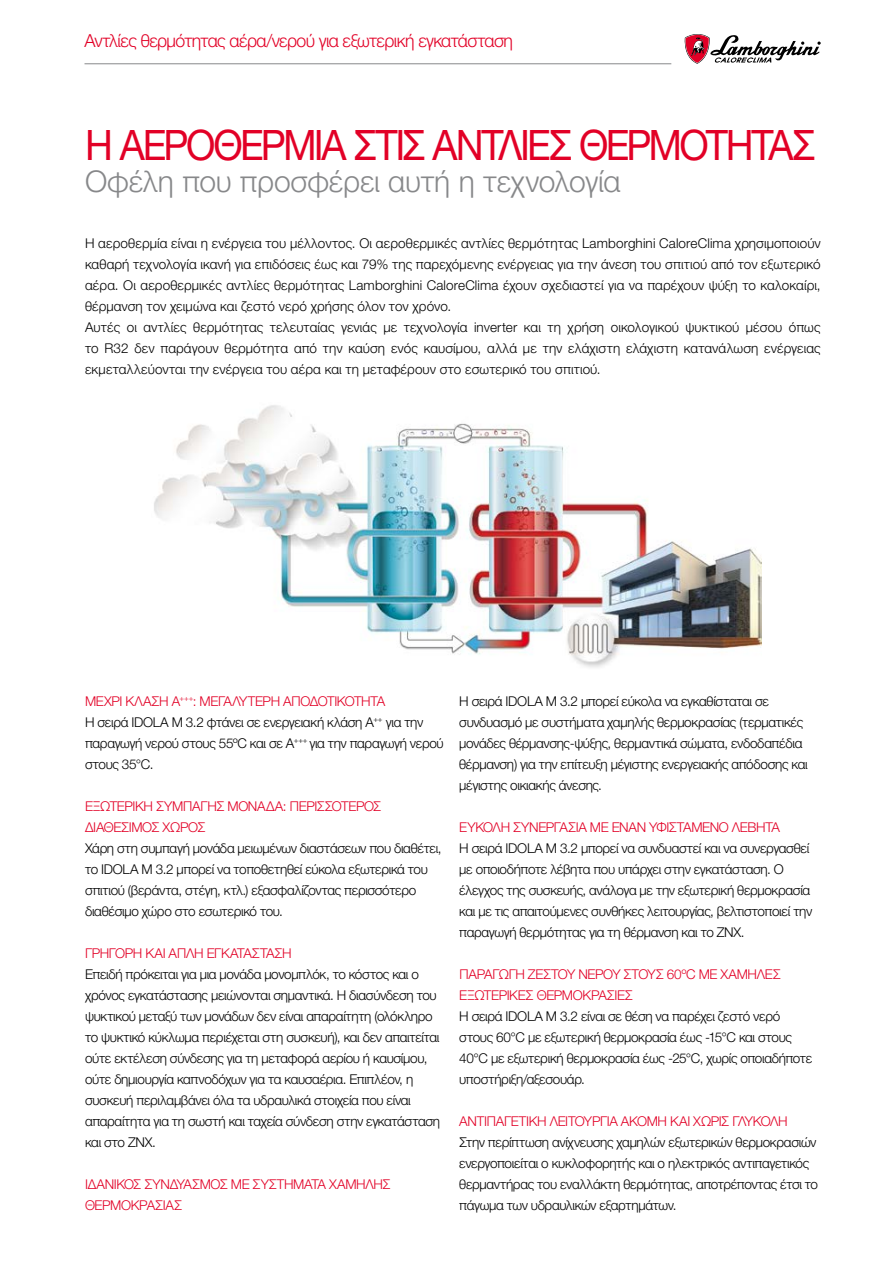
<style>
.page{position:relative;width:893px;height:1263px;background:#fff}
.page>*{position:absolute;margin:0;border:0;box-sizing:border-box;transform-origin:0 0}
.t1{font:42px "Helvetica Neue LTW1 G";letter-spacing:-.07em;color:#e20026;scale:.92 1}
.t2{font:300 30px "Helvetica Neue LTW1 G";letter-spacing:-.01em;color:#87888a}
.t3{font:300 18px "Helvetica Neue LTW1 G";letter-spacing:-.035em;color:#e20026}
.t4{font:300 13.5px/21px "Helvetica Neue LTW1 G";letter-spacing:-.02em;color:#000}
.t5{font:300 13.5px/21px "Helvetica Neue LTW1 G";letter-spacing:.01em;color:#000}
.t6{font:300 13.5px/21px "Helvetica Neue LTW1 G";letter-spacing:-.03em;color:#e20026}
.s1{color:#e20026}
</style>
<div class="page">
<hr style="left:85px;top:63px;width:586px;height:1px;background:#87888a">
<svg style="left:684px;top:34px;width:137px;height:30px"></svg>
<img style="left:154px;top:405px;width:607px;height:263px">
<h3 class="t3" style="left:85px;top:30px;width:430px">Αντλίες θερμότητας αέρα/νερού για εξωτερική εγκατάσταση</h3>
<h1 class="t1" style="left:85px;top:119px;width:796px">Η ΑΕΡΟΘΕΡΜΙΑ ΣΤΙΣ ΑΝΤΛΙΕΣ ΘΕΡΜΟΤΗΤΑΣ</h1>
<h2 class="t2" style="left:85px;top:163px;width:537px">Οφέλη που προσφέρει αυτή η τεχνολογία</h2>
<p class="t5" style="left:85px;top:232px;width:737px">Η αεροθερμία είναι η ενέργεια του μέλλοντος. Οι αεροθερμικές αντλίες θερμότητας Lamborghini CaloreClima χρησιμοποιούν καθαρή τεχνολογία ικανή για επιδόσεις έως και 79% της παρεχόμενης ενέργειας για την άνεση του σπιτιού από τον εξωτερικό αέρα. Οι αεροθερμικές αντλίες θερμότητας Lamborghini CaloreClima έχουν σχεδιαστεί για να παρέχουν ψύξη το καλοκαίρι, θέρμανση τον χειμώνα και ζεστό νερό χρήσης όλον τον χρόνο.<br>Αυτές οι αντλίες θερμότητας τελευταίας γενιάς με τεχνολογία inverter και τη χρήση οικολογικού ψυκτικού μέσου όπως το R32 δεν παράγουν θερμότητα από την καύση ενός καυσίμου, αλλά με την ελάχιστη ελάχιστη κατανάλωση ενέργειας εκμεταλλεύονται την ενέργεια του αέρα και τη μεταφέρουν στο εσωτερικό του σπιτιού.</p>
<p class="t4" style="left:85px;top:690px;width:360px"><span class="s1">ΜΕΧΡΙ ΚΛΑΣΗ A</span><sup>+++</sup><span class="s1">: ΜΕΓΑΛΥΤΕΡΗ ΑΠΟΔΟΤΙΚΟΤΗΤΑ<br></span>Η σειρά IDOLA M 3.2 φτάνει σε ενεργειακή κλάση A<sup>++</sup> για την παραγωγή νερού στους 55ºC και σε A<sup>+++</sup> για την παραγωγή νερού στους 35°C.</p>
<p class="t6" style="left:85px;top:795px;width:298px">ΕΞΩΤΕΡΙΚΗ ΣΥΜΠΑΓΗΣ ΜΟΝΑΔΑ: ΠΕΡΙΣΣΟΤΕΡΟΣ<br>ΔΙΑΘΕΣΙΜΟΣ ΧΩΡΟΣ</p>
<p class="t4" style="left:85px;top:837px;width:358px">Χάρη στη συμπαγή μονάδα μειωμένων διαστάσεων που διαθέτει, το IDOLA M 3.2 μπορεί να τοποθετηθεί εύκολα εξωτερικά του σπιτιού (βεράντα, στέγη, κτλ.) εξασφαλίζοντας περισσότερο διαθέσιμο χώρο στο εσωτερικό του.</p>
<p class="t6" style="left:85px;top:942px;width:208px">ΓΡΗΓΟΡΗ ΚΑΙ ΑΠΛΗ ΕΓΚΑΤΑΣΤΑΣΗ</p>
<p class="t4" style="left:85px;top:963px;width:357px">Επειδή πρόκειται για μια μονάδα μονομπλόκ, το κόστος και ο χρόνος εγκατάστασης μειώνονται σημαντικά. Η διασύνδεση του ψυκτικού μεταξύ των μονάδων δεν είναι απαραίτητη (ολόκληρο το ψυκτικό κύκλωμα περιέχεται στη συσκευή), και δεν απαιτείται ούτε εκτέλεση σύνδεσης για τη μεταφορά αερίου ή καυσίμου, ούτε δημιουργία καπνοδόχων για τα καυσαέρια. Επιπλέον, η συσκευή περιλαμβάνει όλα τα υδραυλικά στοιχεία που είναι απαραίτητα για τη σωστή και ταχεία σύνδεση στην εγκατάσταση και στο ΖΝΧ.</p>
<p class="t6" style="left:85px;top:1173px;width:307px">ΙΔΑΝΙΚΟΣ ΣΥΝΔΥΑΣΜΟΣ ΜΕ ΣΥΣΤΗΜΑΤΑ ΧΑΜΗΛΗΣ<br>ΘΕΡΜΟΚΡΑΣΙΑΣ</p>
<p class="t4" style="left:459px;top:690px;width:350px">Η σειρά IDOLA M 3.2 μπορεί εύκολα να εγκαθίσταται σε συνδυασμό με συστήματα χαμηλής θερμοκρασίας (τερματικές μονάδες θέρμανσης-ψύξης, θερμαντικά σώματα, ενδοδαπέδια θέρμανση) για την επίτευξη μέγιστης ενεργειακής απόδοσης και μέγιστης οικιακής άνεσης.</p>
<p class="t6" style="left:459px;top:816px;width:322px">ΕΥΚΟΛΗ ΣΥΝΕΡΓΑΣΙΑ ΜΕ ΕΝΑΝ ΥΦΙΣΤΑΜΕΝΟ ΛΕΒΗΤΑ</p>
<p class="t4" style="left:459px;top:837px;width:354px">Η σειρά IDOLA M 3.2 μπορεί να συνδυαστεί και να συνεργασθεί με οποιοδήποτε λέβητα που υπάρχει στην εγκατάσταση. Ο έλεγχος της συσκευής, ανάλογα με την εξωτερική θερμοκρασία και με τις απαιτούμενες συνθήκες λειτουργίας, βελτιστοποιεί την παραγωγή θερμότητας για τη θέρμανση και το ΖΝΧ.</p>
<p class="t6" style="left:459px;top:963px;width:323px">ΠΑΡΑΓΩΓΗ ΖΕΣΤΟΥ ΝΕΡΟΥ ΣΤΟΥΣ 60ºC ΜΕ ΧΑΜΗΛΕΣ<br>ΕΞΩΤΕΡΙΚΕΣ ΘΕΡΜΟΚΡΑΣΙΕΣ</p>
<p class="t4" style="left:459px;top:1005px;width:355px">Η σειρά IDOLA M 3.2 είναι σε θέση να παρέχει ζεστό νερό στους 60°C με εξωτερική θερμοκρασία έως -15°C και στους 40°C με εξωτερική θερμοκρασία έως -25°C, χωρίς οποιαδήποτε υποστήριξη/αξεσουάρ.</p>
<p class="t6" style="left:459px;top:1111px;width:330px">ΑΝΤΙΠΑΓΕΤΙΚΗ ΛΕΙΤΟΥΡΓΙΑ ΑΚΟΜΗ ΚΑΙ ΧΩΡΙΣ ΓΛΥΚΟΛΗ</p>
<p class="t4" style="left:459px;top:1132px;width:360px">Στην περίπτωση ανίχνευσης χαμηλών εξωτερικών θερμοκρασιών ενεργοποιείται ο κυκλοφορητής και ο ηλεκτρικός αντιπαγετικός θερμαντήρας του εναλλάκτη θερμότητας, αποτρέποντας έτσι το πάγωμα των υδραυλικών εξαρτημάτων.</p>
</div>
